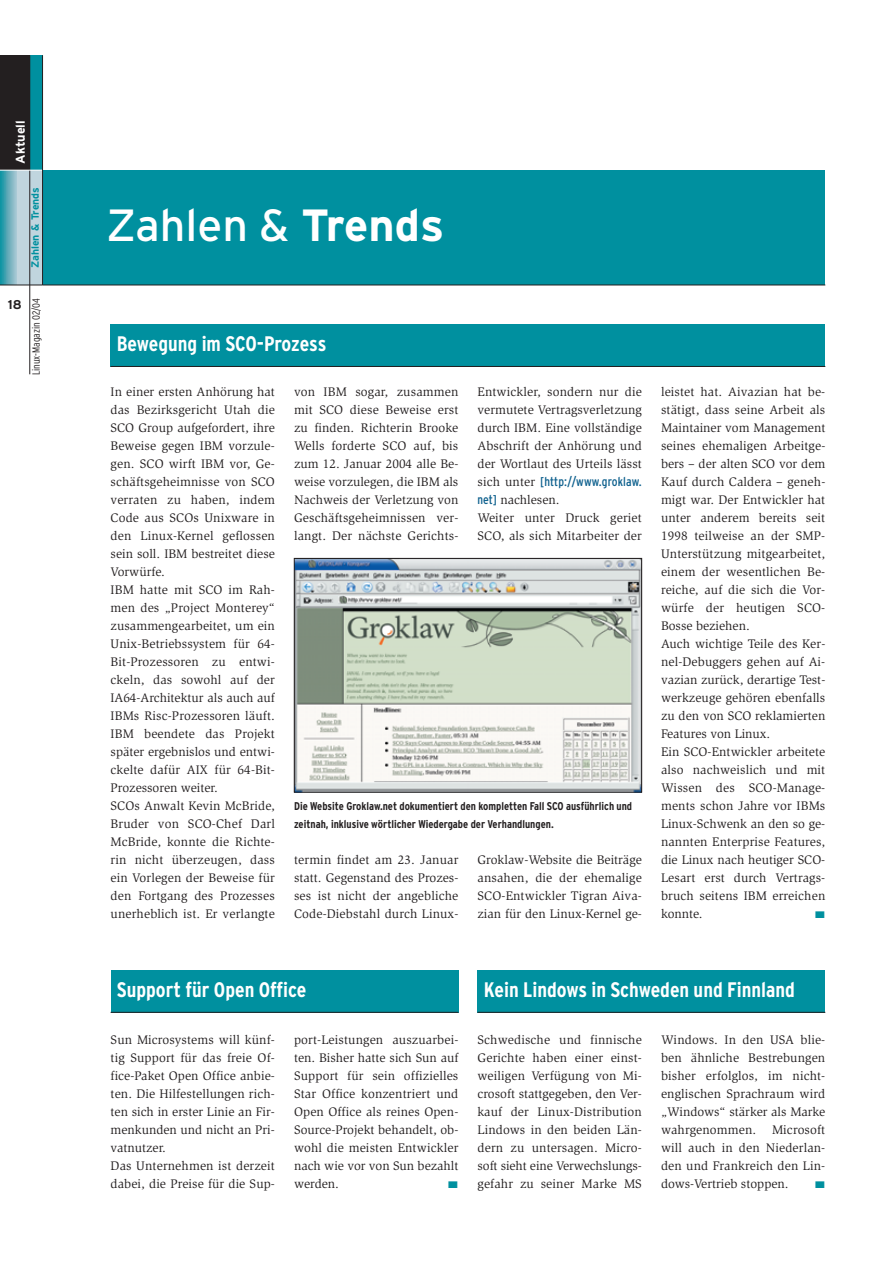
<style>
.page{position:relative;width:893px;height:1262px;background:#fff}
.page>*{position:absolute;margin:0;border:0;box-sizing:border-box;transform-origin:0 0}
.t1{font:45px "Interstate";color:#fff}
.t2{font:700 condensed 21px "Interstate";color:#fff}
.t3{font:12.75px/18px "Slimbach";letter-spacing:.01em;color:#231f20;text-align:justify}
.t4{font:condensed 12.75px "Interstate";letter-spacing:.01em;color:#0f618e}
.t5{font:700 12.75px "Interstate";color:#fff}
.t6{font:700 12.75px "Interstate";color:#231f20}
.t7{font:700 condensed 11.25px/18px "Interstate";color:#231f20}
.t8{font:300 condensed 10.5px "Interstate";color:#231f20}
.t9{font:700 10.5px "Interstate";color:#00909f}
.t10{font:9.6px "Zapf Dingbats";color:#00909f;scale:1.33 1}
.s1{font-weight:700}
.s2{font-family:"Slimbach";font-stretch:normal;color:#231f20}
.s3{font-family:"Interstate";font-stretch:condensed;color:#0f618e}
</style>
<div class="page">
<div style="left:43px;top:170px;width:782px;height:115px;background:#00909f"></div>
<hr style="left:43px;top:285px;width:782px;height:1px;background:#231f20">
<div style="left:111px;top:324px;width:714px;height:43px;background:#00909f"></div>
<hr style="left:111px;top:366px;width:714px;height:1px;background:#231f20">
<img style="left:296px;top:560px;width:344px;height:230px">
<div style="left:294px;top:558px;width:348px;height:234px;border:1px solid #231f20"></div>
<div style="left:0;top:55px;width:43px;height:230px;background:#00909f"></div>
<div style="left:0;top:55px;width:30px;height:115px;background:#231f20"></div>
<svg style="left:0;top:171px;width:17px;height:114px;background:#5facb9"></svg>
<div style="left:17px;top:170px;width:26px;height:115px;background:#c0d5de"></div>
<hr style="left:0;top:285px;width:43px;height:1px;background:#231f20">
<hr style="left:30px;top:55px;width:1px;height:319px;background:#231f20">
<hr style="left:0;top:170px;width:43px;height:1px;background:#fff">
<hr style="left:42px;top:55px;width:1px;height:230px;background:#231f20">
<div style="left:111px;top:970px;width:347px;height:42px;background:#00909f"></div>
<hr style="left:111px;top:1012px;width:347px;height:1px;background:#231f20">
<div style="left:477px;top:970px;width:348px;height:42px;background:#00909f"></div>
<hr style="left:477px;top:1012px;width:348px;height:1px;background:#231f20">
<p class="t5" style="left:15px;top:164px;width:45px;rotate:-90deg">Aktuell</p>
<p class="t9" style="left:31px;top:268px;width:83px;rotate:-90deg">Zahlen &amp; Trends</p>
<p class="t6" style="left:8px;top:300px;width:15px">18</p>
<p class="t8" style="left:32px;top:375px;width:79px;rotate:-90deg">Linux-Magazin 02/04</p>
<h1 class="t1" style="left:106px;top:208px;width:339px">Zahlen &amp; <span class="s1">Trends</span></h1>
<h2 class="t2" style="left:117px;top:336px;width:211px">Bewegung im SCO-Prozess</h2>
<p class="t3" style="left:111px;top:384px;width:166px;text-align:left">In einer ersten Anhörung hat das Bezirksgericht Utah die<br>SCO Group aufgefordert, ihre<br>Beweise gegen IBM vorzule&shy;gen. SCO wirft IBM vor, Ge&shy;schäftsgeheimnisse von SCO verraten zu haben, indem<br>Code aus SCOs Unixware in den Linux-Kernel geflossen sein soll. IBM bestreitet diese<br>Vorwürfe.<br>IBM hatte mit SCO im Rah&shy;men des „Project Monterey“ zusammengearbeitet, um ein<br>Unix-Betriebssystem für 64-<br>Bit-Prozessoren zu entwi&shy;ckeln, das sowohl auf der<br>IA64-Architektur als auch auf<br>IBMs Risc-Prozessoren läuft.<br>IBM beendete das Projekt später ergebnislos und entwi&shy;ckelte dafür AIX für 64-Bit-<br>Prozessoren weiter.<br>SCOs Anwalt Kevin McBride,<br>Bruder von SCO-Chef Darl<br>McBride, konnte die Richte&shy;rin nicht überzeugen, dass ein Vorlegen der Beweise für den Fortgang des Prozesses unerheblich ist. Er verlangte</p>
<p class="t3" style="left:294px;top:384px;width:166px">von IBM sogar, zusammen mit SCO diese Beweise erst zu finden. Richterin Brooke Wells forderte SCO auf, bis zum 12. Januar 2004 alle Be&shy;weise vorzulegen, die IBM als Nachweis der Verletzung von Geschäftsgeheimnissen ver&shy;langt. Der nächste Gerichts-</p>
<p class="t3" style="left:477px;top:384px;width:166px">Entwickler, sondern nur die vermutete Vertragsverletzung durch IBM. Eine vollständige Abschrift der Anhörung und der Wortlaut des Urteils lässt</p>
<p class="t4" style="left:477px;top:477px;width:166px"><span class="s2">sich unter</span> [http://www.groklaw.</p>
<p class="t3" style="left:477px;top:492px;width:166px;text-align:left"><span class="s3">net]</span> nachlesen.<br>Weiter unter Druck geriet<br>SCO, als sich Mitarbeiter der</p>
<p class="t7" style="left:294px;top:798px;width:339px">Die Website Groklaw.net dokumentiert den kompletten Fall SCO ausführlich und zeitnah, inklusive wörtlicher Wiedergabe der Verhandlungen.</p>
<p class="t3" style="left:294px;top:852px;width:166px">termin findet am 23. Januar statt. Gegenstand des Prozes&shy;ses ist nicht der angebliche Code-Diebstahl durch Linux-</p>
<p class="t3" style="left:477px;top:852px;width:166px">Groklaw-Website die Beiträge ansahen, die der ehemalige SCO-Entwickler Tigran Aiva&shy;zian für den Linux-Kernel ge-</p>
<p class="t3" style="left:661px;top:384px;width:166px;text-align:left">leistet hat. Aivazian hat be&shy;stätigt, dass seine Arbeit als<br>Maintainer vom Management seines ehemaligen Arbeitge&shy;bers – der alten SCO vor dem<br>Kauf durch Caldera – geneh&shy;migt war. Der Entwickler hat unter anderem bereits seit<br>1998 teilweise an der SMP-<br>Unterstützung mitgearbeitet, einem der wesentlichen Be&shy;reiche, auf die sich die Vor&shy;würfe der heutigen SCO-<br>Bosse beziehen.<br>Auch wichtige Teile des Ker&shy;nel-Debuggers gehen auf Ai&shy;vazian zurück, derartige Test&shy;werkzeuge gehören ebenfalls zu den von SCO reklamierten<br>Features von Linux.<br>Ein SCO-Entwickler arbeitete also nachweislich und mit<br>Wissen des SCO-Manage&shy;ments schon Jahre vor IBMs<br>Linux-Schwenk an den so ge&shy;nannten Enterprise Features, die Linux nach heutiger SCO-<br>Lesart erst durch Vertrags&shy;bruch seitens IBM erreichen konnte.</p>
<p class="t10" style="left:815px;top:909px;width:9px">■</p>
<h2 class="t2" style="left:117px;top:982px;width:191px">Support für Open Office</h2>
<h2 class="t2" style="left:484px;top:982px;width:312px">Kein Lindows in Schweden und Finnland</h2>
<p class="t3" style="left:111px;top:1032px;width:166px;text-align:left">Sun Microsystems will künf&shy;tig Support für das freie Of&shy;fice-Paket Open Office anbie&shy;ten. Die Hilfestellungen rich&shy;ten sich in erster Linie an Fir&shy;menkunden und nicht an Pri&shy;vatnutzer.<br>Das Unternehmen ist derzeit dabei, die Preise für die Sup-</p>
<p class="t3" style="left:294px;top:1032px;width:166px">port-Leistungen auszuarbei&shy;ten. Bisher hatte sich Sun auf Support für sein offizielles Star Office konzentriert und Open Office als reines Open-Source-Projekt behandelt, ob&shy;wohl die meisten Entwickler nach wie vor von Sun bezahlt werden.</p>
<p class="t10" style="left:448px;top:1179px;width:9px">■</p>
<p class="t3" style="left:477px;top:1032px;width:166px">Schwedische und finnische Gerichte haben einer einst&shy;weiligen Verfügung von Mi&shy;crosoft stattgegeben, den Ver&shy;kauf der Linux-Distribution Lindows in den beiden Län&shy;dern zu untersagen. Micro&shy;soft sieht eine Verwechslungs&shy;gefahr zu seiner Marke MS</p>
<p class="t3" style="left:661px;top:1032px;width:166px">Windows. In den USA blie&shy;ben ähnliche Bestrebungen bisher erfolglos, im nicht&shy;englischen Sprachraum wird „Windows“ stärker als Marke wahrgenommen. Microsoft will auch in den Niederlan&shy;den und Frankreich den Lin&shy;dows-Vertrieb stoppen.</p>
<p class="t10" style="left:815px;top:1179px;width:9px">■</p>
</div>
